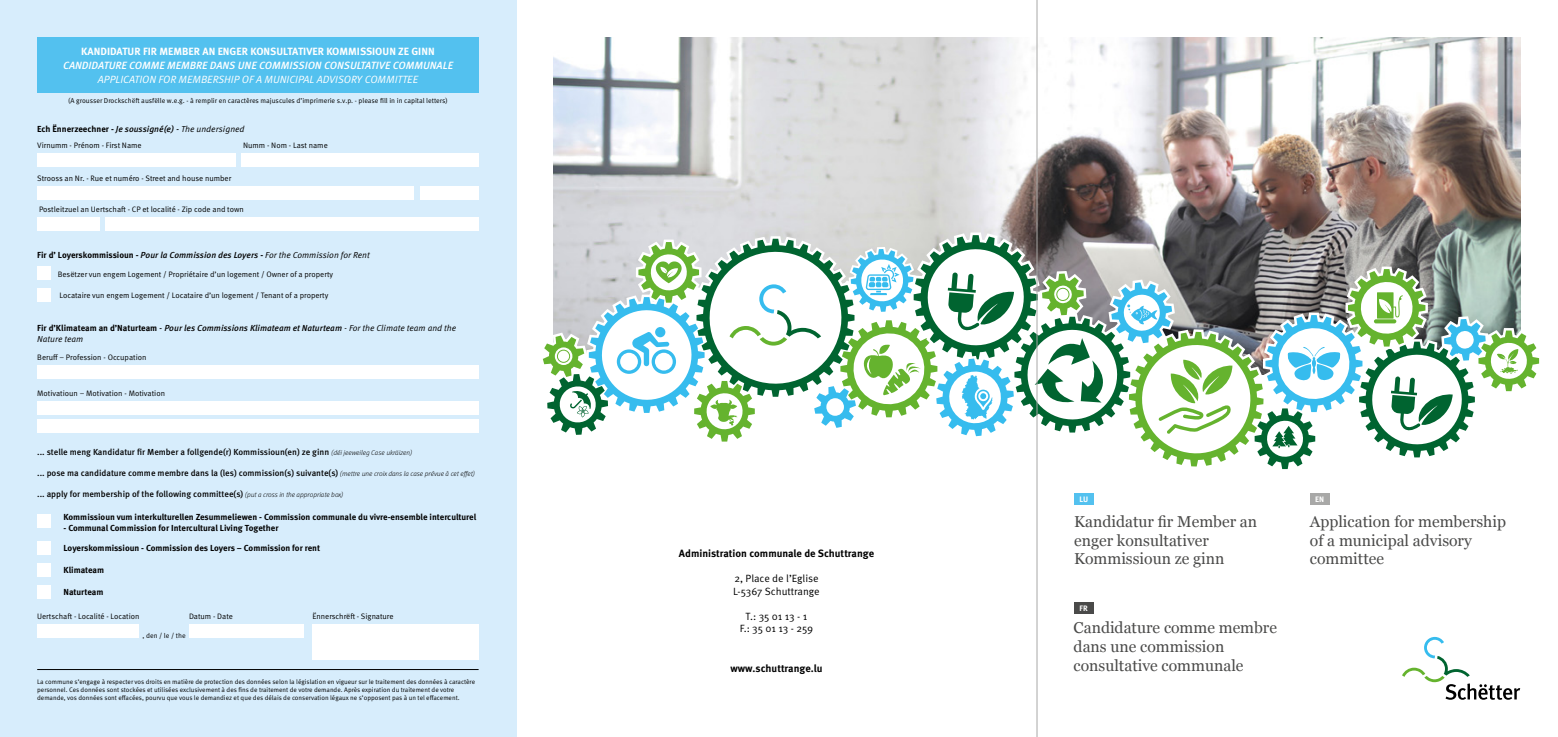
<style>
.page{position:relative;width:1558px;height:737px;background:#fff}
.page>*{position:absolute;margin:0;border:0;box-sizing:border-box;transform-origin:0 0}
.t1{font:15.75px/18.9px "Georgia";color:#4a4a49}
.t2{font:italic 500 10.5px "Meta Pro";color:#fff}
.t3{font:10.5px/12.6px "Meta Pro Norm";color:#000}
.t4{font:700 10.5px "Meta Pro";color:#fff}
.t5{font:700 10.5px "Meta Pro";color:#000}
.t6{font:10.5px "Meta Pro Norm Ita";color:#fff}
.t7{font:500 8.75px "Meta Pro";color:#000}
.t8{font:700 8.75px "Meta Pro";letter-spacing:-.005em;color:#000}
.t9{font:italic 500 8.75px "Meta Pro";color:#000}
.t10{font:8.75px "Meta Pro Norm Ita";color:#000}
.t11{font:7.88px "Meta Pro Norm";color:#000}
.t12{font:700 7.88px "Meta Pro";color:#fff}
.t13{font:7px "Meta Pro Norm";color:#000}
.t14{font:6.56px/7.9px "Meta Pro Norm";color:#000}
.s1{font-weight:500;font-style:italic}
.s2{font-family:"Meta Pro Norm Ita";font-weight:400}
.s3{font-weight:700;font-style:normal}
.s4{font-family:"Meta Pro Norm Ita";font-weight:400;font-style:normal}
.s5{font-weight:300;font-style:italic;font-size:7px}
</style>
<div class="page">
<div style="left:0;top:0;width:516px;height:737px;background:#d7edfc"></div>
<img style="left:553px;top:37px;width:967px;height:195px">
<div style="left:37px;top:37px;width:442px;height:56px;background:#53c1ef"></div>
<div style="left:420px;top:186px;width:59px;height:14px;background:#fff"></div>
<div style="left:37px;top:186px;width:377px;height:14px;background:#fff"></div>
<div style="left:37px;top:514px;width:14px;height:14px;background:#fff"></div>
<div style="left:37px;top:541px;width:14px;height:14px;background:#fff"></div>
<div style="left:37px;top:563px;width:14px;height:14px;background:#fff"></div>
<div style="left:37px;top:585px;width:14px;height:14px;background:#fff"></div>
<div style="left:37px;top:217px;width:62px;height:14px;background:#fff"></div>
<div style="left:105px;top:217px;width:374px;height:14px;background:#fff"></div>
<div style="left:37px;top:365px;width:442px;height:14px;background:#fff"></div>
<div style="left:37px;top:401px;width:442px;height:14px;background:#fff"></div>
<div style="left:37px;top:419px;width:442px;height:14px;background:#fff"></div>
<div style="left:37px;top:624px;width:102px;height:14px;background:#fff"></div>
<div style="left:189px;top:624px;width:115px;height:14px;background:#fff"></div>
<div style="left:312px;top:624px;width:167px;height:36px;background:#fff"></div>
<svg style="left:1402px;top:637px;width:118px;height:62px"></svg>
<div style="left:37px;top:153px;width:198px;height:14px;background:#fff"></div>
<div style="left:241px;top:153px;width:238px;height:14px;background:#fff"></div>
<div style="left:37px;top:266px;width:14px;height:14px;background:#fff"></div>
<div style="left:37px;top:288px;width:14px;height:14px;background:#fff"></div>
<hr style="left:37px;top:669px;width:442px;height:1px;background:#000">
<div style="left:1074px;top:493px;width:19px;height:11px;background:#53c1ef"></div>
<div style="left:1310px;top:493px;width:19px;height:11px;background:#a8a8a7"></div>
<div style="left:1074px;top:603px;width:19px;height:11px;background:#4a4a49"></div>
<svg style="left:542px;top:232px;width:998px;height:237px"></svg>
<hr style="left:1037px;top:0;width:1px;height:737px;background:#a8a8a7">
<h2 class="t4" style="left:81px;top:43px;width:355px">KANDIDATUR FIR MEMBER AN ENGER KONSULTATIVER KOMMISSIOUN ZE GINN</h2>
<h2 class="t2" style="left:63px;top:57px;width:391px">CANDIDATURE COMME MEMBRE DANS UNE COMMISSION CONSULTATIVE COMMUNALE</h2>
<h2 class="t6" style="left:98px;top:71px;width:321px">APPLICATION FOR MEMBERSHIP OF A MUNICIPAL ADVISORY COMMITTEE</h2>
<p class="t13" style="left:68px;top:96px;width:381px">(A grousser Drockschëft ausfëlle w.e.g. - à remplir en caractères majuscules d’imprimerie s.v.p. - please fill in in capital letters)</p>
<p class="t8" style="left:37px;top:122px;width:209px">Ech Ënnerzeechner - <span class="s1">Je soussigné(e) -</span> <span class="s2">The undersigned</span></p>
<p class="t11" style="left:37px;top:139px;width:106px">Virnumm - Prénom - First Name</p>
<p class="t11" style="left:243px;top:139px;width:86px">Numm - Nom - Last name</p>
<p class="t11" style="left:37px;top:172px;width:195px">Strooss an Nr. - Rue et numéro - Street and house number</p>
<p class="t11" style="left:39px;top:203px;width:206px">Postleitzuel an Uertschaft - CP et localité - Zip code and town</p>
<p class="t9" style="left:37px;top:248px;width:334px"><span class="s3">Fir d’ Loyerskommissioun -</span> Pour la Commission des Loyers <span class="s3">-</span> <span class="s4">For the Commission for Rent</span></p>
<p class="t11" style="left:58px;top:268px;width:277px">Besëtzer vun engem Logement / Propriétaire d’un logement / Owner of a property</p>
<p class="t11" style="left:60px;top:290px;width:270px">Locataire vun engem Logement / Locataire d’un logement / Tenant of a property</p>
<p class="t9" style="left:37px;top:321px;width:420px"><span class="s3">Fir d’Klimateam an d’Naturteam</span> - Pour les Commissions Klimateam et Naturteam <span class="s4">- For the Climate team and the</span></p>
<p class="t10" style="left:37px;top:332px;width:48px">Nature team</p>
<p class="t11" style="left:37px;top:351px;width:111px">Beruff – Profession - Occupation</p>
<p class="t11" style="left:37px;top:387px;width:129px">Motivatioun – Motivation - Motivation</p>
<p class="t7" style="left:37px;top:445px;width:376px">... stelle meng Kandidatur fir Member a follgende(r) Kommissioun(en) ze ginn <span class="s5">(déi jeeweileg Case ukräizen)</span></p>
<p class="t7" style="left:37px;top:466px;width:439px">... pose ma candidature comme membre dans la (les) commission(s) suivante(s) <span class="s5">(mettre une croix dans la case prévue à cet effet)</span></p>
<p class="t7" style="left:37px;top:487px;width:308px">... apply for membership of the following committee(s) <span class="s5">(put a cross in the appropriate box)</span></p>
<p class="t8" style="left:63px;top:510px;width:414px">Kommissioun vum interkulturellen Zesummeliewen - Commission communale du vivre-ensemble interculturel</p>
<p class="t8" style="left:63px;top:521px;width:217px">- Communal Commission for Intercultural Living Together</p>
<p class="t8" style="left:63px;top:541px;width:258px">Loyerskommissioun - Commission des Loyers – Commission for rent</p>
<p class="t8" style="left:63px;top:563px;width:42px">Klimateam</p>
<p class="t8" style="left:63px;top:585px;width:42px">Naturteam</p>
<p class="t11" style="left:37px;top:610px;width:104px">Uertschaft - Localité - Location</p>
<p class="t11" style="left:189px;top:610px;width:45px">Datum - Date</p>
<p class="t13" style="left:142px;top:630px;width:45px">, den / le / the</p>
<p class="t11" style="left:312px;top:610px;width:83px">Ënnerschrëft - Signature</p>
<p class="t14" style="left:37px;top:677px;width:439px">La commune s’engage à respecter vos droits en matière de protection des données selon la législation en vigueur sur le traitement des données à caractère personnel. Ces données sont stockées et utilisées exclusivement à des fins de traitement de votre demande. Après expiration du traitement de votre demande, vos données sont effacées, pourvu que vous le demandiez et que des délais de conservation légaux ne s’opposent pas à un tel effacement.</p>
<h2 class="t5" style="left:679px;top:545px;width:197px">Administration communale de Schuttrange</h2>
<h2 class="t3" style="left:733px;top:571px;width:88px">2, Place de l’Eglise<br>L-5367 Schuttrange</h2>
<h2 class="t3" style="left:740px;top:609px;width:75px;text-align:center">T.: 35 01 13 - 1<br>F.: 35 01 13 - 259</h2>
<h2 class="t5" style="left:730px;top:660px;width:94px">www.schuttrange.lu</h2>
<p class="t12" style="left:1079px;top:493px;width:10px">LU</p>
<p class="t12" style="left:1315px;top:493px;width:10px">EN</p>
<h1 class="t1" style="left:1074px;top:511px;width:184px">Kandidatur fir Member an enger konsultativer<br>Kommissioun ze ginn</h1>
<p class="t12" style="left:1079px;top:602px;width:10px">FR</p>
<h1 class="t1" style="left:1073px;top:617px;width:205px">Candidature comme membre dans une commission consultative communale</h1>
<h1 class="t1" style="left:1310px;top:511px;width:198px">Application for membership of a municipal advisory committee</h1>
</div>
